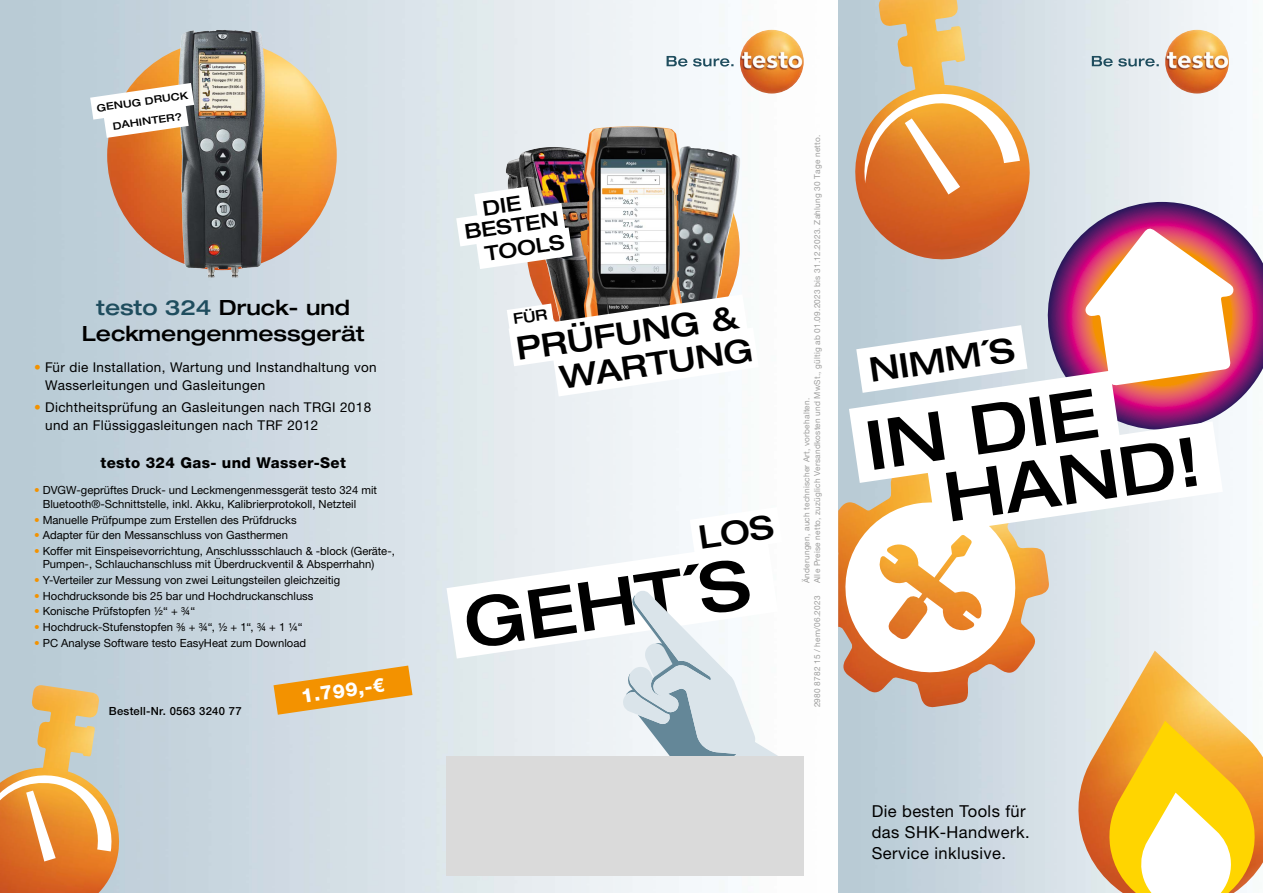
<style>
.page{position:relative;width:1263px;height:893px;background:#fff}
.page>*{position:absolute;margin:0;border:0;box-sizing:border-box;transform-origin:0 0}
.t1{font:500 expanded 68.4px "Helvetica Neue LTW1 G";color:#000}
.t2{font:500 expanded 33.9px "Helvetica Neue LTW1 G";color:#000}
.t3{font:500 expanded 32.25px "Helvetica Neue LTW1 G";color:#000}
.t4{font:500 expanded 21px/25.5px "Helvetica Neue LTW1 G";color:#000;text-align:center}
.t5{font:500 expanded 20.55px/21px "Helvetica Neue LTW1 G";color:#000}
.t6{font:800 19.5px "Helvetica Neue LTW1 G";color:#fff}
.t7{font:16.5px/21px "Helvetica Neue LTW1 G";letter-spacing:.025em;color:#000}
.t8{font:800 15px "Helvetica Neue LTW1 G";letter-spacing:.025em;color:#000}
.t9{font:13.5px/18px "Helvetica Neue LTW1 G";letter-spacing:.025em;color:#000}
.t10{font:11.25px/13.5px "Helvetica Neue LTW1 G";color:#000}
.t11{font:500 11.25px "Helvetica Neue LTW1 G";letter-spacing:.025em;color:#000}
.t12{font:500 expanded 10.2px/20px "Helvetica Neue LTW1 G";color:#000;text-align:center}
.t13{font:8.25px/10.6px "Helvetica Neue LTW1 G";letter-spacing:.025em;color:#9d9d9c}
.s1{color:#1f4d5e}
.s2{color:#f39200}
</style>
<div class="page">
<img style="left:0;top:0;width:1233px;height:893px">
<img style="left:878px;top:0;width:99px;height:85px">
<img style="left:849px;top:85px;width:187px;height:143px">
<svg style="left:859px;top:89px;width:161px;height:106px"></svg>
<img style="left:838px;top:468px;width:211px;height:240px">
<svg style="left:1040px;top:202px;width:223px;height:202px"></svg>
<img style="left:1076px;top:678px;width:187px;height:215px">
<svg style="left:1108px;top:721px;width:152px;height:172px"></svg>
<svg style="left:839px;top:228px;width:395px;height:450px"></svg>
<svg style="left:1092px;top:56px;width:67px;height:11px"></svg>
<img style="left:1165px;top:30px;width:64px;height:64px;border-radius:32px">
<svg style="left:666px;top:56px;width:67px;height:11px"></svg>
<img style="left:740px;top:30px;width:64px;height:64px;border-radius:32px">
<img style="left:7px;top:685px;width:93px;height:83px">
<img style="left:0;top:768px;width:124px;height:125px">
<svg style="left:0;top:771px;width:116px;height:90px"></svg>
<img style="left:107px;top:41px;width:230px;height:229px;border-radius:115px">
<img style="left:179px;top:30px;width:45px;height:53px">
<svg style="left:90px;top:83px;width:104px;height:55px"></svg>
<svg style="left:274px;top:666px;width:138px;height:49px;background:#e6b05c"></svg>
<div style="left:446px;top:757px;width:358px;height:119px;background:#dadada"></div>
<img style="left:527px;top:142px;width:213px;height:213px;border-radius:107px">
<img style="left:506px;top:147px;width:78px;height:185px">
<svg style="left:682px;top:146px;width:7px;height:13px"></svg>
<img style="left:584px;top:126px;width:98px;height:168px">
<svg style="left:456px;top:186px;width:117px;height:83px"></svg>
<svg style="left:446px;top:507px;width:336px;height:250px"></svg>
<svg style="left:507px;top:294px;width:252px;height:102px"></svg>
<p class="t12" style="left:96px;top:98px;width:94px;rotate:-8deg">GENUG DRUCK<br>DAHINTER?</p>
<h3 class="t4" style="left:82px;top:294px;width:284px"><span class="s1">testo 324</span> Druck- und<br>Leckmengenmessgerät</h3>
<p class="t9" style="left:45px;top:358px;width:333px;text-indent:-11px"><span class="s2">•</span> Für die Installation, Wartung und Instandhaltung von<br>Wasserleitungen und Gasleitungen</p>
<p class="t9" style="left:45px;top:398px;width:327px;text-indent:-11px"><span class="s2">•</span> Dichtheitsprüfung an Gasleitungen nach TRGI 2018 und an Flüssiggasleitungen nach TRF 2012</p>
<h3 class="t8" style="left:101px;top:454px;width:247px">testo 324 Gas- und Wasser-Set</h3>
<p class="t10" style="left:43px;top:484px;width:336px;text-indent:-9px"><span class="s2">•</span> DVGW-geprüftes Druck- und Leckmengenmessgerät testo 324 mit<br>Bluetooth®-Schnittstelle, inkl. Akku, Kalibrierprotokoll, Netzteil</p>
<p class="t10" style="left:34px;top:513px;width:264px"><span class="s2">•</span> Manuelle Prüfpumpe zum Erstellen des Prüfdrucks</p>
<p class="t10" style="left:34px;top:528px;width:255px"><span class="s2">•</span> Adapter für den Messanschluss von Gasthermen</p>
<p class="t10" style="left:43px;top:544px;width:354px;text-indent:-9px"><span class="s2">•</span> Koffer mit Einspeisevorrichtung, Anschlussschlauch &amp; -block (Geräte-,<br>Pumpen-, Schlauchanschluss mit Überdruckventil &amp; Absperrhahn)</p>
<p class="t10" style="left:34px;top:573px;width:308px"><span class="s2">•</span> Y-Verteiler zur Messung von zwei Leitungsteilen gleichzeitig</p>
<p class="t10" style="left:34px;top:589px;width:281px"><span class="s2">•</span> Hochdrucksonde bis 25 bar und Hochdruckanschluss</p>
<p class="t10" style="left:34px;top:604px;width:163px"><span class="s2">•</span> Konische Prüfstopfen ½“ + ¾“</p>
<p class="t10" style="left:34px;top:620px;width:270px"><span class="s2">•</span> Hochdruck-Stufenstopfen ⅜ + ¾“, ½ + 1“, ¾ + 1 ¼“</p>
<p class="t10" style="left:34px;top:636px;width:274px"><span class="s2">•</span> PC Analyse Software testo EasyHeat zum Download</p>
<p class="t11" style="left:109px;top:704px;width:134px">Bestell-Nr. 0563 3240 77</p>
<h3 class="t6" style="left:300px;top:685px;width:86px;rotate:-8deg">1.799,-€</h3>
<h3 class="t5" style="left:460px;top:200px;width:96px;text-indent:21px;rotate:-8deg">DIE<br>BESTEN</h3>
<h3 class="t5" style="left:483px;top:242px;width:82px;rotate:-8deg">TOOLS</h3>
<h3 class="t3" style="left:514px;top:328px;width:226px;rotate:-8deg">PRÜFUNG &amp;</h3>
<h3 class="t3" style="left:557px;top:356px;width:196px;rotate:-8deg">WARTUNG</h3>
<h1 class="t1" style="left:459px;top:580px;width:289px;rotate:-8deg">GEHT´S</h1>
<p class="t13" style="left:801px;top:583px;width:450px;rotate:-90deg">Änderungen, auch technischer Art, vorbehalten.<br>Alle Preise netto, zuzüglich Versandkosten und MwSt., gültig ab 01.09.2023 bis 31.12.2023. Zahlung 30 Tage netto.</p>
<p class="t13" style="left:812px;top:707px;width:113px;rotate:-90deg">2980 8782 15 / hem/06.2023</p>
<h2 class="t2" style="left:866px;top:349px;width:148px;rotate:-8deg">NIMM´S</h2>
<h1 class="t1" style="left:860px;top:402px;width:236px;rotate:-8deg">IN DIE</h1>
<h1 class="t1" style="left:938px;top:454px;width:260px;rotate:-8deg">HAND!</h1>
<h3 class="t7" style="left:872px;top:800px;width:159px">Die besten Tools für das SHK-Handwerk.<br>Service inklusive.</h3>
</div>
